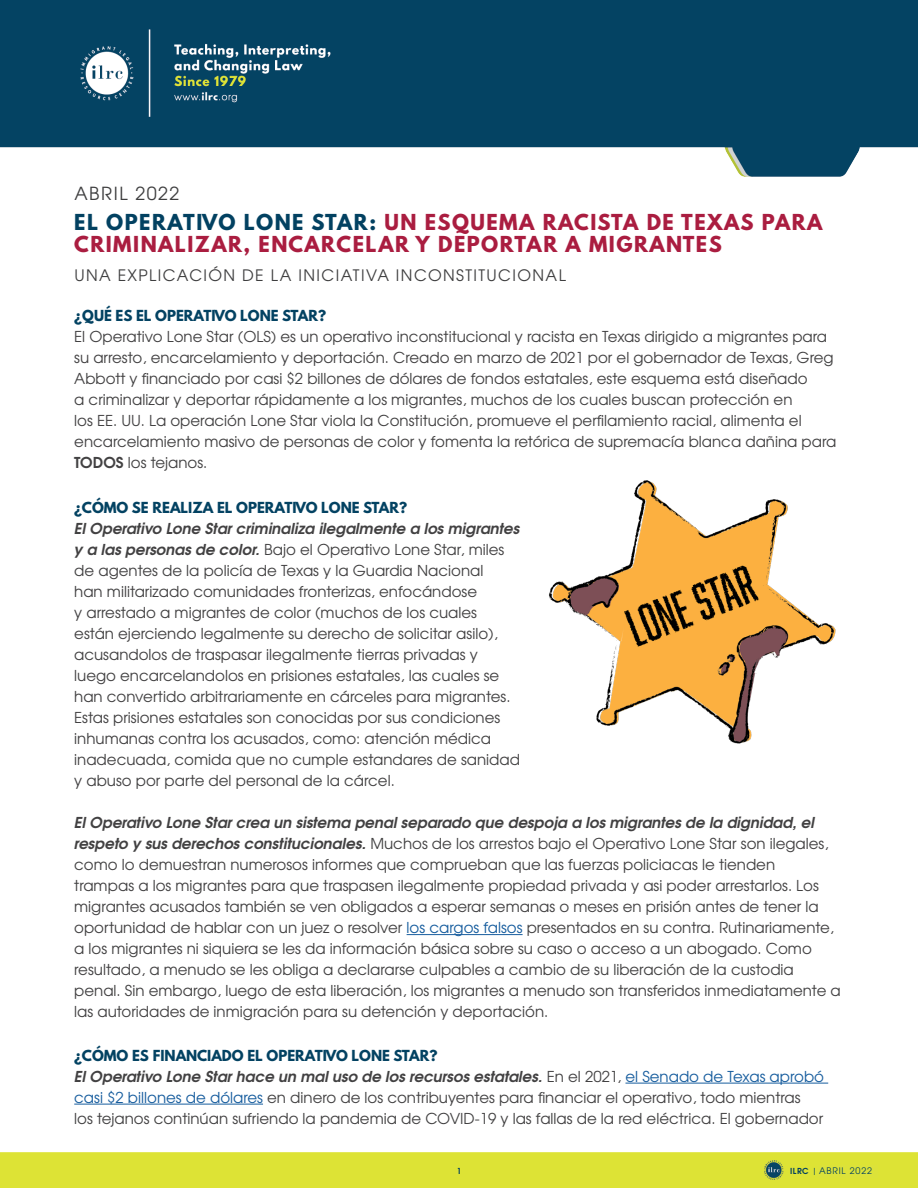
<style>
.page{position:relative;width:918px;height:1188px;background:#fff}
.page>*{position:absolute;margin:0;border:0;box-sizing:border-box;transform-origin:0 0}
.t1{font:700 19.5px/22.5px "League Spartan";letter-spacing:.075em;color:#aa1d40}
.t2{font:18px "Te X Gyre Adventor";letter-spacing:.09em;color:#3e3e3f}
.t3{font:15.75px "Te X Gyre Adventor";letter-spacing:.09em;color:#3e3e3f}
.t4{font:15px/21px "Te X Gyre Adventor";color:#424142}
.t5{font:700 13.5px "League Spartan";color:#034262}
.t6{font:9px "Te X Gyre Adventor";letter-spacing:.09em;color:#024161}
.t7{font:8.25px "Te X Gyre Adventor";letter-spacing:.055em;color:#024161}
.t8{font:700 8.25px "Te X Gyre Adventor";color:#024161}
.s1{color:#024161}
.s2{font-weight:700}
.s3{font-weight:700;font-style:italic}
.s4{color:#175d9e}
</style>
<div class="page">
<div style="left:0;top:1152px;width:918px;height:36px;background:#dde335"></div>
<img style="left:0;top:0;width:918px;height:176px">
<hr style="left:407px;top:934px;width:116px;height:1px;background:#175d9e">
<hr style="left:625px;top:1083px;width:203px;height:1px;background:#175d9e">
<hr style="left:74px;top:1104px;width:189px;height:1px;background:#175d9e">
<div style="left:818px;top:1165px;width:60px;height:13px;background:#dce239"></div>
<img style="left:549px;top:480px;width:287px;height:264px">
<p class="t2" style="left:74px;top:179px;width:107px">ABRIL 2022</p>
<p class="t1" style="left:74px;top:210px;width:750px"><span class="s1">EL OPERATIVO LONE STAR:</span> UN ESQUEMA RACISTA DE TEXAS PARA<br>CRIMINALIZAR, ENCARCELAR Y DEPORTAR A MIGRANTES</p>
<p class="t3" style="left:74px;top:263px;width:493px">UNA EXPLICACIÓN DE LA INICIATIVA INCONSTITUCIONAL</p>
<p class="t5" style="left:74px;top:305px;width:254px">¿QUÉ ES EL OPERATIVO LONE STAR?</p>
<p class="t4" style="left:74px;top:325px;width:764px">El Operativo Lone Star (OLS) es un operativo inconstitucional y racista en Texas dirigido a migrantes para su arresto, encarcelamiento y deportación. Creado en marzo de 2021 por el gobernador de Texas, Greg Abbott y financiado por casi $2 billones de dólares de fondos estatales, este esquema está diseñado<br>a criminalizar y deportar rápidamente a los migrantes, muchos de los cuales buscan protección en<br>los EE. UU. La operación Lone Star viola la Constitución, promueve el perfilamiento racial, alimenta el encarcelamiento masivo de personas de color y fomenta la retórica de supremacía blanca dañina para <span class="s2">TODOS</span> los tejanos.</p>
<p class="t5" style="left:74px;top:497px;width:334px">¿CÓMO SE REALIZA EL OPERATIVO LONE STAR?</p>
<p class="t4" style="left:74px;top:517px;width:447px"><span class="s3">El Operativo Lone Star criminaliza ilegalmente a los migrantes y a las personas de color.</span> Bajo el Operativo Lone Star, miles de agentes de la policía de Texas y la Guardia Nacional<br>han militarizado comunidades fronterizas, enfocándose<br>y arrestado a migrantes de color (muchos de los cuales están ejerciendo legalmente su derecho de solicitar asilo), acusandolos de traspasar ilegalmente tierras privadas y luego encarcelandolos en prisiones estatales, las cuales se han convertido arbitrariamente en cárceles para migrantes.<br>Estas prisiones estatales son conocidas por sus condiciones inhumanas contra los acusados, como: atención médica inadecuada, comida que no cumple estandares de sanidad y abuso por parte del personal de la cárcel.</p>
<p class="t4" style="left:74px;top:811px;width:768px"><span class="s3">El Operativo Lone Star crea un sistema penal separado que despoja a los migrantes de la dignidad, el respeto y sus derechos constitucionales.</span> Muchos de los arrestos bajo el Operativo Lone Star son ilegales, como lo demuestran numerosos informes que comprueban que las fuerzas policiacas le tienden<br>trampas a los migrantes para que traspasen ilegalmente propiedad privada y asi poder arrestarlos. Los migrantes acusados también se ven obligados a esperar semanas o meses en prisión antes de tener la oportunidad de hablar con un juez o resolver <span class="s4">los cargos falsos</span> presentados en su contra. Rutinariamente, a los migrantes ni siquiera se les da información básica sobre su caso o acceso a un abogado. Como resultado, a menudo se les obliga a declararse culpables a cambio de su liberación de la custodia penal. Sin embargo, luego de esta liberación, los migrantes a menudo son transferidos inmediatamente a las autoridades de inmigración para su detención y deportación.</p>
<p class="t5" style="left:74px;top:1045px;width:365px">¿CÓMO ES FINANCIADO EL OPERATIVO LONE STAR?</p>
<p class="t4" style="left:74px;top:1065px;width:751px"><span class="s3">El Operativo Lone Star hace un mal uso de los recursos estatales.</span> En el 2021, <span class="s4">el Senado de Texas aprobó casi $2 billones de dólares</span> en dinero de los contribuyentes para financiar el operativo, todo mientras<br>los tejanos continúan sufriendo la pandemia de COVID-19 y las fallas de la red eléctrica. El gobernador</p>
<p class="t6" style="left:819px;top:1164px;width:55px">ABRIL 2022</p>
<p class="t8" style="left:457px;top:1163px;width:6px">1</p>
<p class="t7" style="left:790px;top:1164px;width:88px"><span class="s2">ILRC</span> | MONTH YEAR</p>
</div>
